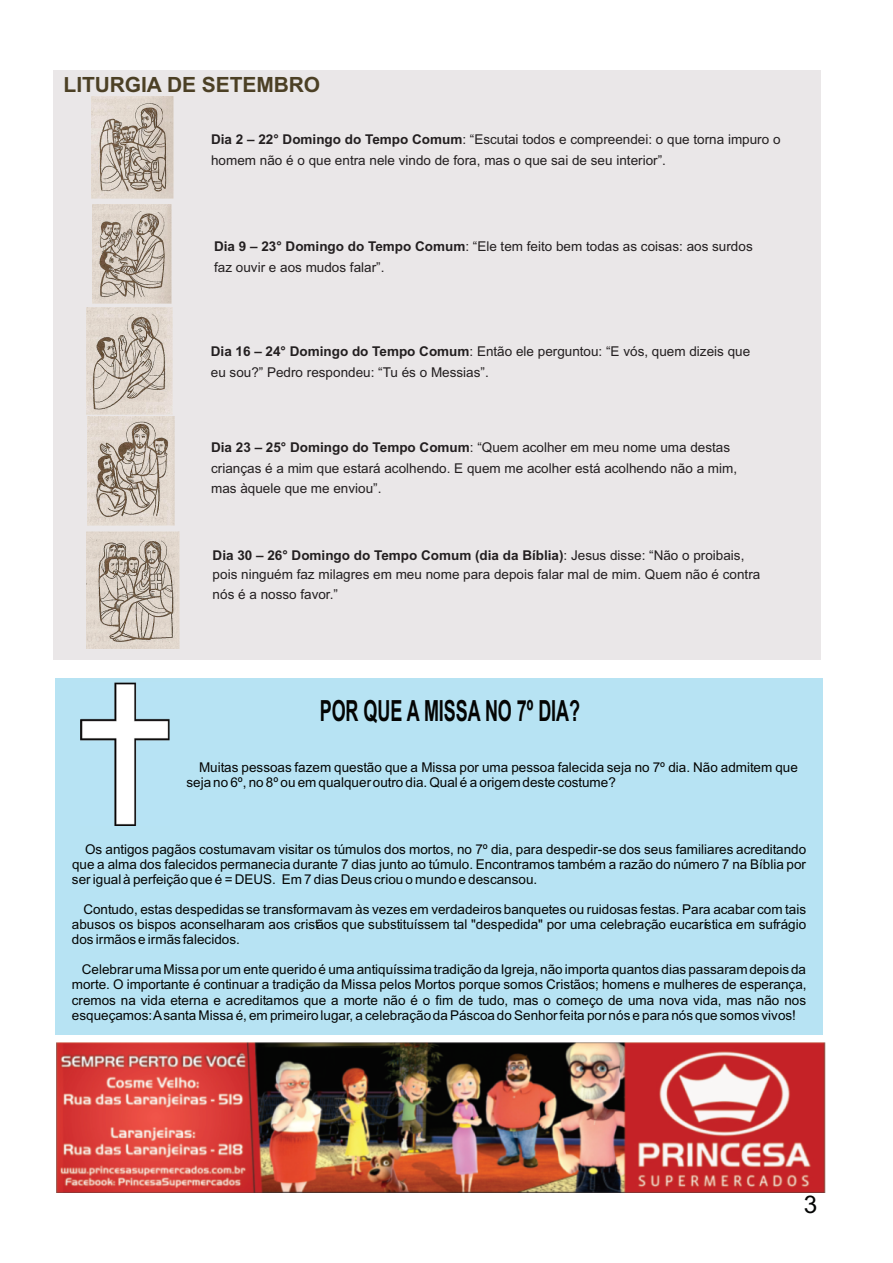
<style>
.page{position:relative;width:893px;height:1263px;background:#fff}
.page>*{position:absolute;margin:0;border:0;box-sizing:border-box;transform-origin:0 0}
.t1{font:700 29.1px "Arial";letter-spacing:-.005em;color:#040504;scale:.62 1}
.t2{font:24.45px "Arial";color:#040504}
.t3{font:700 21px "Arial";letter-spacing:-.005em;color:#4c4025}
.t4{font:13.5px/15.1px "Arial";color:#040504;text-align:justify}
.t5{font:13.5px/20.1px "Arial";color:#231f20}
.s1{font-weight:700}
</style>
<div class="page">
<div style="left:55px;top:678px;width:768px;height:357px;background:#b7e3f3"></div>
<div style="left:54px;top:70px;width:767px;height:590px;background:#eae7e8"></div>
<img style="left:57px;top:1042px;width:768px;height:150px">
<img style="left:92px;top:96px;width:82px;height:103px">
<img style="left:93px;top:205px;width:79px;height:98px">
<img style="left:86px;top:307px;width:86px;height:108px">
<img style="left:88px;top:417px;width:87px;height:108px">
<img style="left:86px;top:531px;width:94px;height:117px">
<img style="left:81px;top:682px;width:89px;height:144px">
<h3 class="t3" style="left:64px;top:77px;width:258px">LITURGIA DE SETEMBRO</h3>
<p class="t5" style="left:211px;top:131px;width:571px"><span class="s1">Dia 2 – 22° Domingo do Tempo Comum</span>: “Escutai todos e compreendei: o que torna impuro o homem não é o que entra nele vindo de fora, mas o que sai de seu interior”.</p>
<p class="t5" style="left:214px;top:238px;width:540px"><span class="s1">Dia 9 – 23° Domingo do Tempo Comum</span>: “Ele tem feito bem todas as coisas: aos surdos faz ouvir e aos mudos falar”.</p>
<p class="t5" style="left:211px;top:343px;width:541px"><span class="s1">Dia 16 – 24° Domingo do Tempo Comum</span>: Então ele perguntou: “E vós, quem dizeis que eu sou?” Pedro respondeu: “Tu és o Messias”.</p>
<p class="t5" style="left:211px;top:439px;width:527px"><span class="s1">Dia 23 – 25° Domingo do Tempo Comum</span>: “Quem acolher em meu nome uma destas crianças é a mim que estará acolhendo. E quem me acolher está acolhendo não a mim, mas àquele que me enviou”.</p>
<p class="t5" style="left:213px;top:546px;width:549px;line-height:19.4px"><span class="s1">Dia 30 – 26° Domingo do Tempo Comum (dia da Bíblia)</span>: Jesus disse: “Não o proibais, pois ninguém faz milagres em meu nome para depois falar mal de mim. Quem não é contra nós é a nosso favor.”</p>
<h1 class="t1" style="left:320px;top:700px;width:421px">POR QUE A MISSA NO 7º DIA?</h1>
<p class="t4" style="left:186px;top:761px;width:613px;text-indent:13px">Muitas pessoas fazem questão que a Missa por uma pessoa falecida seja no 7º dia. Não admitem que seja no 6º, no 8º ou em qualquer outro dia. Qual é a origem deste costume?</p>
<p class="t4" style="left:72px;top:843px;width:736px;text-indent:13px">Os antigos pagãos costumavam visitar os túmulos dos mortos, no 7º dia, para despedir-se dos seus familiares acreditando que a alma dos falecidos permanecia durante 7 dias junto ao túmulo. Encontramos também a razão do número 7 na Bíblia por ser igual à perfeição que é = DEUS. Em 7 dias Deus criou o mundo e descansou.</p>
<p class="t4" style="left:72px;top:903px;width:736px;text-indent:11px">Contudo, estas despedidas se transformavam às vezes em verdadeiros banquetes ou ruidosas festas. Para acabar com tais abusos os bispos aconselharam aos cristãos que substituíssem tal "despedida" por uma celebração eucarística em sufrágio dos irmãos e irmãs falecidos.</p>
<p class="t4" style="left:72px;top:963px;width:736px;text-indent:10px">Celebrar uma Missa por um ente querido é uma antiquíssima tradição da Igreja, não importa quantos dias passaram depois da morte. O importante é continuar a tradição da Missa pelos Mortos porque somos Cristãos; homens e mulheres de esperança, cremos na vida eterna e acreditamos que a morte não é o fim de tudo, mas o começo de uma nova vida, mas não nos esqueçamos: Asanta Missa é, em primeiro lugar, a celebração da Páscoa do Senhor feita por nós e para nós que somos vivos!</p>
<h2 class="t2" style="left:804px;top:1196px;width:15px">3</h2>
</div>
